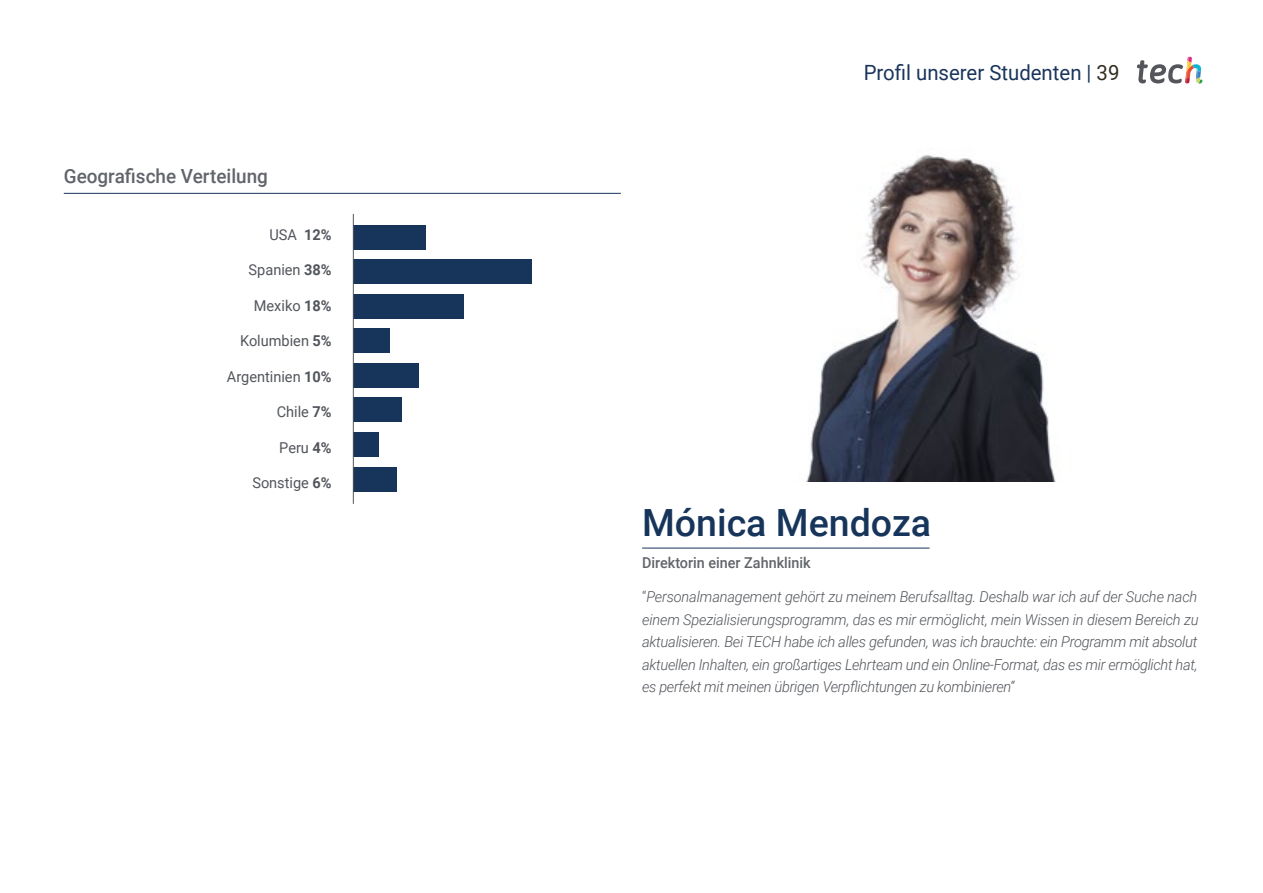
<style>
.page{position:relative;width:1263px;height:893px;background:#fff}
.page>*{position:absolute;margin:0;border:0;box-sizing:border-box;transform-origin:0 0}
.t1{font:500 37.5px "Roboto";color:#17355b}
.t2{font:21px "Roboto";color:#1a355c}
.t3{font:500 19.5px "Roboto";color:#61646a}
.t4{font:italic 300 15px/22.5px "Roboto";letter-spacing:-.02em;color:#52555b;text-align:justify}
.t5{font:15px "Roboto";color:#52555b}
.t6{font:500 15px "Roboto";color:#61646a;scale:.96 1}
.s1{font-weight:700}
.s2{color:#312e20}
.s3{font-style:normal}
</style>
<div class="page">
<hr style="left:642px;top:548px;width:287px;height:1px;background:#17355b">
<img style="left:806px;top:155px;width:250px;height:326px">
<svg style="left:1137px;top:57px;width:65px;height:27px"></svg>
<hr style="left:64px;top:193px;width:557px;height:1px;background:#17355b">
<div style="left:353px;top:225px;width:73px;height:24px;background:#17355b"></div>
<div style="left:353px;top:398px;width:49px;height:24px;background:#17355b"></div>
<div style="left:353px;top:259px;width:179px;height:25px;background:#17355b"></div>
<div style="left:353px;top:432px;width:26px;height:25px;background:#17355b"></div>
<div style="left:353px;top:294px;width:110px;height:24px;background:#17355b"></div>
<div style="left:353px;top:467px;width:44px;height:24px;background:#17355b"></div>
<div style="left:353px;top:329px;width:37px;height:24px;background:#17355b"></div>
<div style="left:353px;top:363px;width:66px;height:25px;background:#17355b"></div>
<hr style="left:353px;top:214px;width:1px;height:290px;background:#52555b">
<h3 class="t3" style="left:64px;top:162px;width:206px">Geografische Verteilung</h3>
<p class="t5" style="left:269px;top:224px;width:64px">USA <span class="s1">12%</span></p>
<p class="t5" style="left:249px;top:259px;width:85px">Spanien <span class="s1">38%</span></p>
<p class="t5" style="left:254px;top:295px;width:79px">Mexiko <span class="s1">18%</span></p>
<p class="t5" style="left:240px;top:330px;width:93px">Kolumbien <span class="s1">5%</span></p>
<p class="t5" style="left:227px;top:366px;width:106px">Argentinien <span class="s1">10%</span></p>
<p class="t5" style="left:277px;top:401px;width:56px">Chile <span class="s1">7%</span></p>
<p class="t5" style="left:279px;top:437px;width:54px">Peru <span class="s1">4%</span></p>
<p class="t5" style="left:252px;top:472px;width:81px">Sonstige <span class="s1">6%</span></p>
<h2 class="t2" style="left:864px;top:57px;width:257px">Profil unserer Studenten | <span class="s2">39</span></h2>
<h1 class="t1" style="left:642px;top:496px;width:291px">Mónica Mendoza</h1>
<p class="t6" style="left:642px;top:552px;width:177px">Direktorin einer Zahnklinik</p>
<p class="t4" style="left:642px;top:585px;width:558px"><span class="s3">“</span>Personalmanagement gehört zu meinem Berufsalltag. Deshalb war ich auf der Suche nach einem Spezialisierungsprogramm, das es mir ermöglicht, mein Wissen in diesem Bereich zu aktualisieren. Bei TECH habe ich alles gefunden, was ich brauchte: ein Programm mit absolut aktuellen Inhalten, ein großartiges Lehrteam und ein Online-Format, das es mir ermöglicht hat, es perfekt mit meinen übrigen Verpflichtungen zu kombinieren“</p>
</div>
